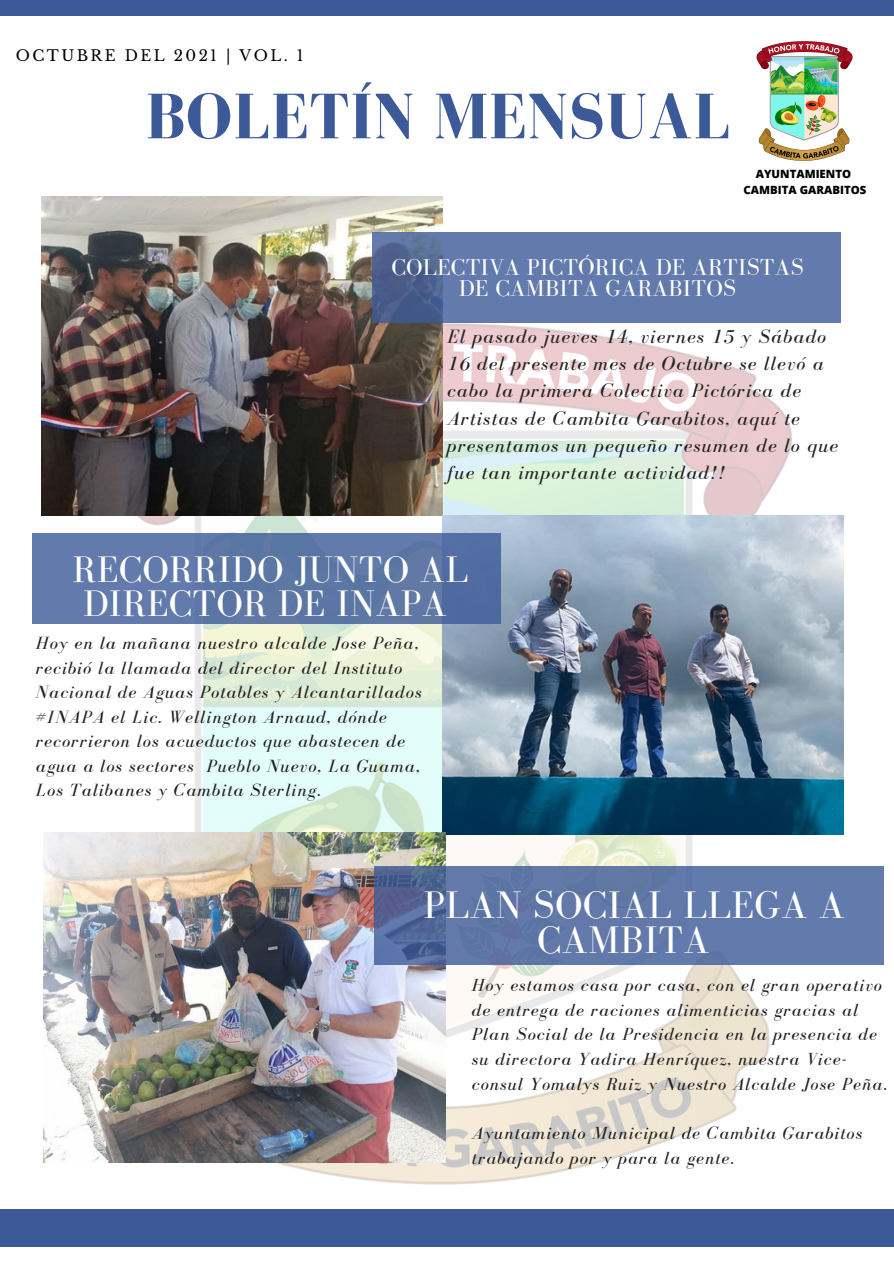
<style>
.page{position:relative;width:894px;height:1264px;background:#fff}
.page>*{position:absolute;margin:0;border:0;box-sizing:border-box;transform-origin:0 0}
.t1{font:700 66px "Bodoni FLF";letter-spacing:.01em;color:#3d5a98}
.t2{font:39.45px/35px "Bodoni FLF";letter-spacing:.01em;color:#fff;text-align:center}
.t3{font:37.95px/33.8px "Bodoni FLF";letter-spacing:.01em;color:#fff}
.t4{font:23.7px/21px "Bodoni FLF";letter-spacing:.01em;color:#fff;text-align:center}
.t5{font:italic 19.8px/27px "Bodoni FLF";letter-spacing:.06em;color:#222}
.t6{font:italic 18.15px/24.5px "Bodoni FLF";letter-spacing:.06em;color:#222}
.t7{font:italic 18px/24.8px "Bodoni FLF";letter-spacing:.06em;color:#222}
.t8{font:15px "Libre Baskerville";letter-spacing:.16em;color:#000}
.t9{font:800 11.4px "Open Sans";color:#000}
</style>
<div class="page">
<div style="left:0;top:1209px;width:893px;height:37px;background:#3d5a98"></div>
<div style="left:0;top:0;width:893px;height:16px;background:#3d5a98"></div>
<img style="left:92px;top:322px;width:713px;height:863px">
<img style="left:42px;top:197px;width:400px;height:318px">
<svg style="left:372px;top:232px;width:468px;height:90px;background:#5f77a7"></svg>
<img style="left:442px;top:515px;width:401px;height:319px">
<div style="left:32px;top:533px;width:468px;height:90px;background:linear-gradient(to right,#657dad,#5671a2)"></div>
<img style="left:44px;top:832px;width:401px;height:330px">
<svg style="left:374px;top:866px;width:509px;height:98px;background:#5f76a6"></svg>
<img style="left:756px;top:41px;width:97px;height:120px">
<p class="t8" style="left:16px;top:46px;width:289px">OCTUBRE DEL 2021 | VOL. 1</p>
<p class="t1" style="left:146px;top:81px;width:586px">BOLETÍN MENSUAL</p>
<p class="t9" style="left:755px;top:166px;width:97px">AYUNTAMIENTO</p>
<p class="t9" style="left:743px;top:182px;width:124px">CAMBITA GARABITOS</p>
<p class="t4" style="left:391px;top:256px;width:413px">COLECTIVA PICTÓRICA DE ARTISTAS<br>DE CAMBITA GARABITOS</p>
<p class="t5" style="left:447px;top:323px;width:392px">El pasado jueves 14, viernes 15 y Sábado 16 del presente mes de Octubre se llevó a cabo la primera Colectiva Pictórica de Artistas de Cambita Garabitos, aquí te presentamos un pequeño resumen de lo que fue tan importante actividad!!</p>
<p class="t3" style="left:72px;top:552px;width:397px">RECORRIDO JUNTO AL<br>DIRECTOR DE INAPA</p>
<p class="t6" style="left:36px;top:630px;width:387px">Hoy en la mañana nuestro alcalde Jose Peña, recibió la llamada del director del Instituto Nacional de Aguas Potables y Alcantarillados #INAPA el Lic. Wellington Arnaud, dónde recorrieron los acueductos que abastecen de agua a los sectores Pueblo Nuevo, La Guama, Los Talibanes y Cambita Sterling.</p>
<p class="t2" style="left:423px;top:886px;width:423px">PLAN SOCIAL LLEGA A<br>CAMBITA</p>
<p class="t7" style="left:472px;top:972px;width:416px">Hoy estamos casa por casa, con el gran operativo de entrega de raciones alimenticias gracias al Plan Social de la Presidencia en la presencia de su directora Yadira Henríquez, nuestra Vice&shy;consul Yomalys Ruiz y Nuestro Alcalde Jose Peña.</p>
<p class="t7" style="left:472px;top:1121px;width:392px">Ayuntamiento Municipal de Cambita Garabitos trabajando por y para la gente.</p>
</div>
